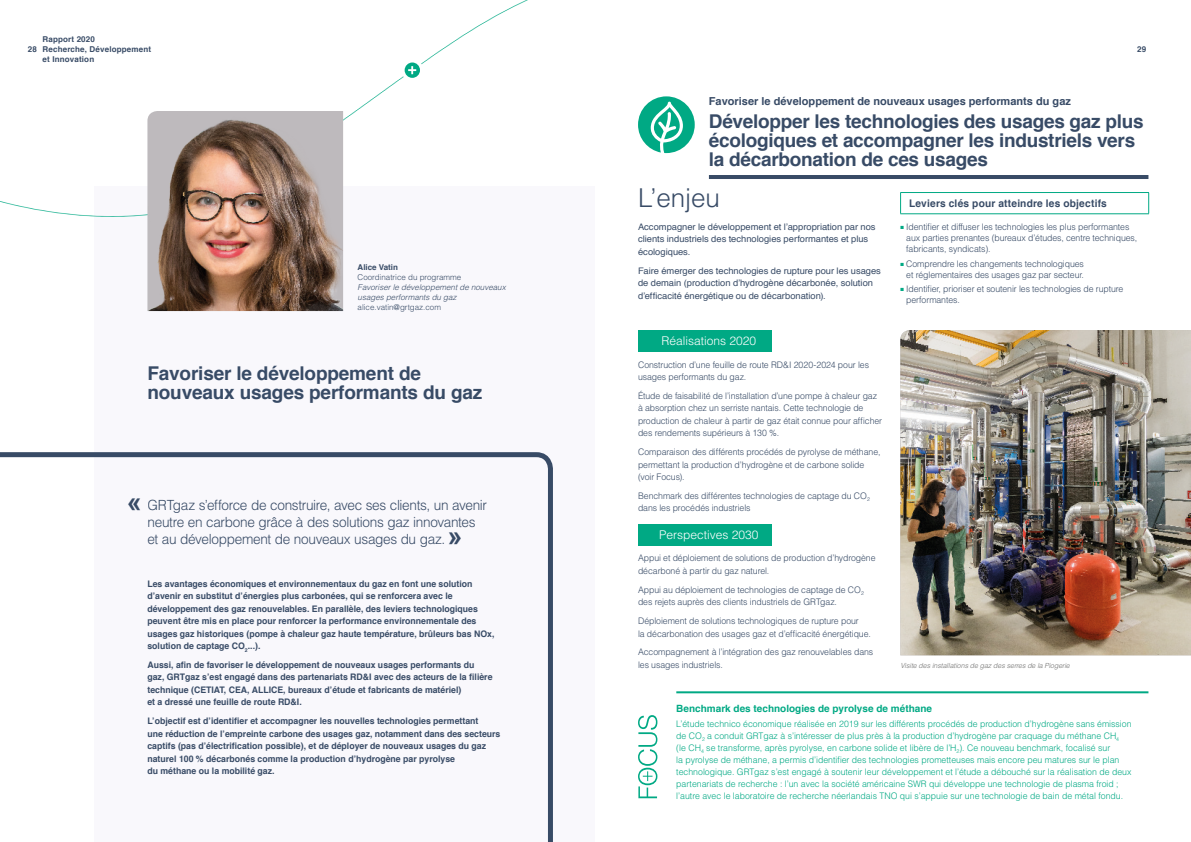
<style>
.page{position:relative;width:1191px;height:842px;background:#fff}
.page>*{position:absolute;margin:0;border:0;box-sizing:border-box;transform-origin:0 0}
.ENJEU{font:300 26px "Helvetica";color:#384b66}
.GUILL-DROIT{font:700 26px "Arial";color:#384b66}
.FICHE-TITRE{font:700 19px/19px "Helvetica";letter-spacing:-.015em;color:#384b66}
.FICHE-TITRE_sans{font:700 19px/19px "Helvetica";letter-spacing:-.01em;color:#384b66}
.FICHE-2_EXERGUE{font:300 14px/16.8px "Helvetica";letter-spacing:-.02em;color:#384b66}
.t1{font:300 12px "Helvetica";color:#fff}
.FICHE_SURTITRE{font:700 11px "Helvetica";color:#384b66}
.LEVIERS-TITRE{font:700 10.5px "Helvetica";letter-spacing:.015em;color:#384b66}
.FOCUS_TITRE_TE{font:700 10px "Helvetica";color:#00a984}
.TEXTE_COURANT{font:300 9px/12.5px "Helvetica";letter-spacing:-.01em;color:#384b66}
.FICHE-3_TEXTE{font:700 9px/12.5px "Helvetica";color:#384b66}
.FOCUS_TEXTE_TE{font:300 9px/12px "Helvetica";color:#00a984}
.ENJEU_TEXTE{font:9px/12.5px "Helvetica";color:#384b66;scale:1.04 1}
.IDENTITE_TEXTE{font:italic 300 8px/10px "Helvetica";color:#384b66}
.IDENTITE_TITRE{font:700 8px/9.6px "Helvetica";letter-spacing:.02em;color:#384b66}
.IDENTITE_MAIL{font:300 8px "Helvetica";color:#384b66}
.IDENTITE_TITRE-2{font:700 8px "Helvetica";color:#384b66}
.LEGENDE{font:italic 300 7px "Helvetica";letter-spacing:-.005em;color:#70706f}
.s1{font-style:normal}
.s2{color:#00a984}
</style>
<div class="page">
<div style="left:95px;top:186px;width:500px;height:656px;background:#f9f8fc"></div>
<svg style="left:0;top:452px;width:553px;height:390px"></svg>
<svg style="left:343px;top:0;width:185px;height:121px"></svg>
<div style="left:401px;top:59px;width:22px;height:22px;background:#fff;border-radius:50%"></div>
<svg style="left:404px;top:63px;width:16px;height:15px"></svg>
<svg style="left:408px;top:66px;width:8px;height:8px"></svg>
<svg style="left:638px;top:715px;width:19px;height:83px"></svg>
<svg style="left:638px;top:96px;width:56px;height:57px"></svg>
<img style="left:147px;top:111px;width:196px;height:200px">
<div style="left:95px;top:456px;width:52px;height:52px;background:#f9f8fc"></div>
<hr style="left:709px;top:175px;width:439px;height:4px;background:#384b66">
<hr style="left:676px;top:691px;width:472px;height:2px;background:#00a984">
<img style="left:900px;top:330px;width:291px;height:325px">
<hr style="left:900px;top:192px;width:249px;height:1px;background:#00a984">
<svg style="left:900px;top:193px;width:1px;height:21px"></svg>
<svg style="left:1148px;top:193px;width:1px;height:21px"></svg>
<hr style="left:900px;top:214px;width:249px;height:1px;background:#00a984">
<div style="left:638px;top:524px;width:133px;height:21px;background:#00a984"></div>
<div style="left:638px;top:330px;width:133px;height:21px;background:#00a984"></div>
<p class="IDENTITE_TITRE" style="left:43px;top:35px;width:110px">Rapport 2020<br>Recherche, Développement et Innovation</p>
<p class="IDENTITE_TITRE" style="left:28px;top:44px;width:11px">28</p>
<p class="IDENTITE_TITRE" style="left:1137px;top:44px;width:11px">29</p>
<p class="FICHE_SURTITRE" style="left:709px;top:92px;width:363px">Favoriser le développement de nouveaux usages performants du gaz</p>
<p class="IDENTITE_TITRE-2" style="left:357px;top:260px;width:42px">Alice Vatin</p>
<p class="IDENTITE_TEXTE" style="left:357px;top:272px;width:150px"><span class="s1">Coordinatrice du programme<br></span>Favoriser le développement de nouveaux usages performants du gaz</p>
<p class="IDENTITE_MAIL" style="left:357px;top:302px;width:85px">alice.vatin@grtgaz.com</p>
<p class="FICHE-TITRE_sans" style="left:147px;top:364px;width:336px">Favoriser le développement de nouveaux usages performants du gaz</p>
<p class="GUILL-DROIT" style="left:127px;top:484px;width:16px">«</p>
<p class="FICHE-2_EXERGUE" style="left:147px;top:496px;width:341px">GRTgaz s’efforce de construire, avec ses clients, un avenir neutre en carbone grâce à des solutions gaz innovantes et au développement de nouveaux usages du gaz.</p>
<p class="GUILL-DROIT" style="left:448px;top:518px;width:16px">»</p>
<p class="FICHE-3_TEXTE" style="left:147px;top:577px;width:348px">Les avantages économiques et environnementaux du gaz en font une solution d’avenir en substitut d’énergies plus carbonées, qui se renforcera avec le développement des gaz renouvelables. En parallèle, des leviers technologiques peuvent être mis en place pour renforcer la performance environnementale des usages gaz historiques (pompe à chaleur gaz haute température, brûleurs bas NOx, solution de captage CO<sub>2</sub>...).</p>
<p class="FICHE-3_TEXTE" style="left:147px;top:658px;width:346px">Aussi, afin de favoriser le développement de nouveaux usages performants du gaz, GRTgaz s’est engagé dans des partenariats RD&amp;I avec des acteurs de la filière technique (CETIAT, CEA, ALLICE, bureaux d’étude et fabricants de matériel)<br>et a dressé une feuille de route RD&amp;I.</p>
<p class="FICHE-3_TEXTE" style="left:147px;top:715px;width:354px">L’objectif est d’identifier et accompagner les nouvelles technologies permettant<br>une réduction de l’empreinte carbone des usages gaz, notamment dans des secteurs captifs (pas d’électrification possible), et de déployer de nouveaux usages du gaz naturel 100 % décarbonés comme la production d’hydrogène par pyrolyse<br>du méthane ou la mobilité gaz.</p>
<p class="FICHE-TITRE" style="left:709px;top:112px;width:436px">Développer les technologies des usages gaz plus écologiques et accompagner les industriels vers la décarbonation de ces usages</p>
<p class="ENJEU" style="left:638px;top:181px;width:83px">L’enjeu</p>
<p class="ENJEU_TEXTE" style="left:638px;top:221px;width:230px">Accompagner le développement et l’appropriation par nos clients industriels des technologies performantes et plus écologiques.</p>
<p class="ENJEU_TEXTE" style="left:638px;top:265px;width:235px">Faire émerger des technologies de rupture pour les usages de demain (production d’hydrogène décarbonée, solution d’efficacité énergétique ou de décarbonation).</p>
<p class="t1" style="left:661px;top:334px;width:96px">Réalisations 2020</p>
<p class="TEXTE_COURANT" style="left:638px;top:358px;width:232px">Construction d’une feuille de route RD&amp;I 2020-2024 pour les usages performants du gaz.</p>
<p class="TEXTE_COURANT" style="left:638px;top:389px;width:246px">Étude de faisabilité de l’installation d’une pompe à chaleur gaz à absorption chez un serriste nantais. Cette technologie de production de chaleur à partir de gaz était connue pour afficher des rendements supérieurs à 130 %.</p>
<p class="TEXTE_COURANT" style="left:638px;top:445px;width:244px">Comparaison des différents procédés de pyrolyse de méthane, permettant la production d’hydrogène et de carbone solide (voir Focus).</p>
<p class="TEXTE_COURANT" style="left:638px;top:489px;width:233px">Benchmark des différentes technologies de captage du CO<sub>2 </sub>dans les procédés industriels</p>
<p class="t1" style="left:659px;top:528px;width:101px">Perspectives 2030</p>
<p class="TEXTE_COURANT" style="left:638px;top:552px;width:239px">Appui et déploiement de solutions de production d’hydrogène décarboné à partir du gaz naturel.</p>
<p class="TEXTE_COURANT" style="left:638px;top:583px;width:227px">Appui au déploiement de technologies de captage de CO<sub>2 </sub>des rejets auprès des clients industriels de GRTgaz.</p>
<p class="TEXTE_COURANT" style="left:638px;top:614px;width:234px">Déploiement de solutions technologiques de rupture pour<br>la décarbonation des usages gaz et d’efficacité énergétique.</p>
<p class="TEXTE_COURANT" style="left:638px;top:646px;width:237px">Accompagnement à l’intégration des gaz renouvelables dans les usages industriels.</p>
<p class="LEVIERS-TITRE" style="left:909px;top:195px;width:199px">Leviers clés pour atteindre les objectifs</p>
<p class="TEXTE_COURANT" style="left:906px;top:221px;width:232px;line-height:11px;text-indent:-6px"><span class="s2">■</span> Identifier et diffuser les technologies les plus performantes aux parties prenantes (bureaux d’études, centre techniques, fabricants, syndicats).</p>
<p class="TEXTE_COURANT" style="left:900px;top:258px;width:185px;line-height:11px;text-align:right"><span class="s2">■</span> Comprendre les changements technologiques et réglementaires des usages gaz par secteur.</p>
<p class="TEXTE_COURANT" style="left:906px;top:284px;width:219px;line-height:11px;text-indent:-6px"><span class="s2">■</span> Identifier, prioriser et soutenir les technologies de rupture performantes.</p>
<p class="LEGENDE" style="left:900px;top:661px;width:171px">Visite des installations de gaz des serres de la Piogerie</p>
<p class="FOCUS_TITRE_TE" style="left:676px;top:700px;width:257px">Benchmark des technologies de pyrolyse de méthane</p>
<p class="FOCUS_TEXTE_TE" style="left:676px;top:717px;width:457px">L’étude technico économique réalisée en 2019 sur les différents procédés de production d’hydrogène sans émission de CO<sub>2</sub> a conduit GRTgaz à s’intéresser de plus près à la production d’hydrogène par craquage du méthane CH<sub>4<br></sub>(le CH<sub>4</sub> se transforme, après pyrolyse, en carbone solide et libère de l’H<sub>2</sub>). Ce nouveau benchmark, focalisé sur<br>la pyrolyse de méthane, a permis d’identifier des technologies prometteuses mais encore peu matures sur le plan technologique. GRTgaz s’est engagé à soutenir leur développement et l’étude a débouché sur la réalisation de deux partenariats de recherche : l’un avec la société américaine SWR qui développe une technologie de plasma froid ; l’autre avec le laboratoire de recherche néerlandais TNO qui s’appuie sur une technologie de bain de métal fondu.</p>
</div>
